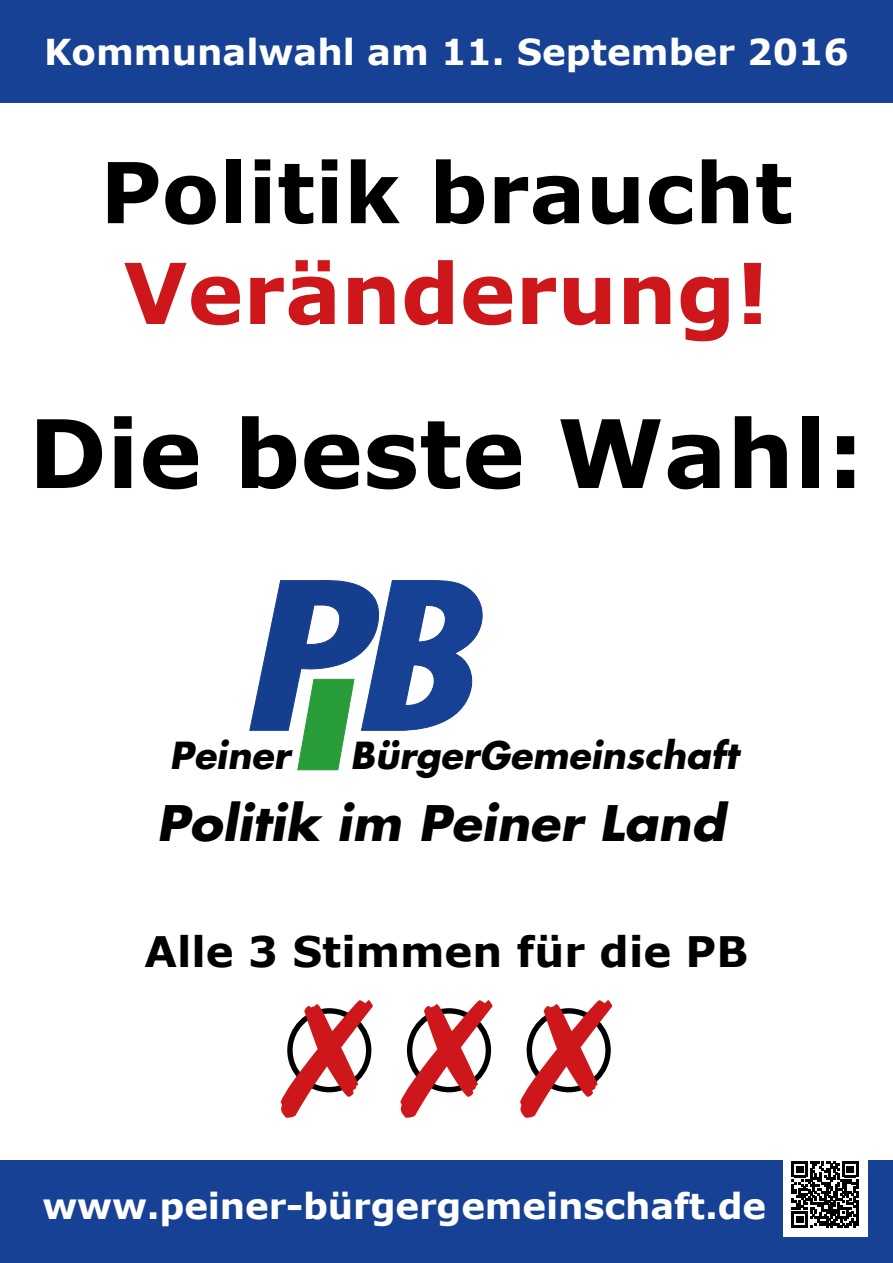
<style>
.page{position:relative;width:893px;height:1263px;background:#fff}
.page>*{position:absolute;margin:0;border:0;box-sizing:border-box;transform-origin:0 0}
.t1{font:700 94.5px "Verdana";color:#000}
.t2{font:700 84px "Verdana";color:#000}
.t3{font:700 84px "Verdana";color:#cd171a}
.t4{font:italic 700 48px "Futura";color:#000;scale:1.04 1}
.t5{font:700 42px "Verdana";color:#000}
.t6{font:italic 700 36.45px "Futura";color:#000}
.t7{font:700 35.7px "Verdana";letter-spacing:-.005em;color:#fff}
</style>
<div class="page">
<div style="left:0;top:0;width:893px;height:102px;background:#164194"></div>
<div style="left:0;top:1161px;width:893px;height:102px;background:#164194"></div>
<svg style="left:250px;top:580px;width:233px;height:190px"></svg>
<svg style="left:281px;top:1000px;width:92px;height:118px"></svg>
<svg style="left:520px;top:1000px;width:92px;height:118px"></svg>
<svg style="left:400px;top:1000px;width:93px;height:118px"></svg>
<div style="left:783px;top:1152px;width:84px;height:85px;background:#fff"></div>
<svg style="left:792px;top:1161px;width:66px;height:67px"></svg>
<hr style="left:856px;top:1200px;width:2px;height:25px;background:#000">
<p class="t7" style="left:44px;top:28px;width:806px">Kommunalwahl am 11. September 2016</p>
<h2 class="t2" style="left:100px;top:138px;width:694px">Politik braucht</h2>
<h2 class="t3" style="left:123px;top:239px;width:647px">Veränderung!</h2>
<h1 class="t1" style="left:28px;top:392px;width:838px">Die beste Wahl:</h1>
<p class="t6" style="left:170px;top:731px;width:122px">Peiner</p>
<p class="t6" style="left:350px;top:731px;width:389px">BürgerGemeinschaft</p>
<h3 class="t4" style="left:156px;top:791px;width:548px">Politik im Peiner Land</h3>
<p class="t5" style="left:145px;top:924px;width:605px">Alle 3 Stimmen für die PB</p>
<p class="t7" style="left:43px;top:1183px;width:725px">www.peiner-bürgergemeinschaft.de</p>
</div>
